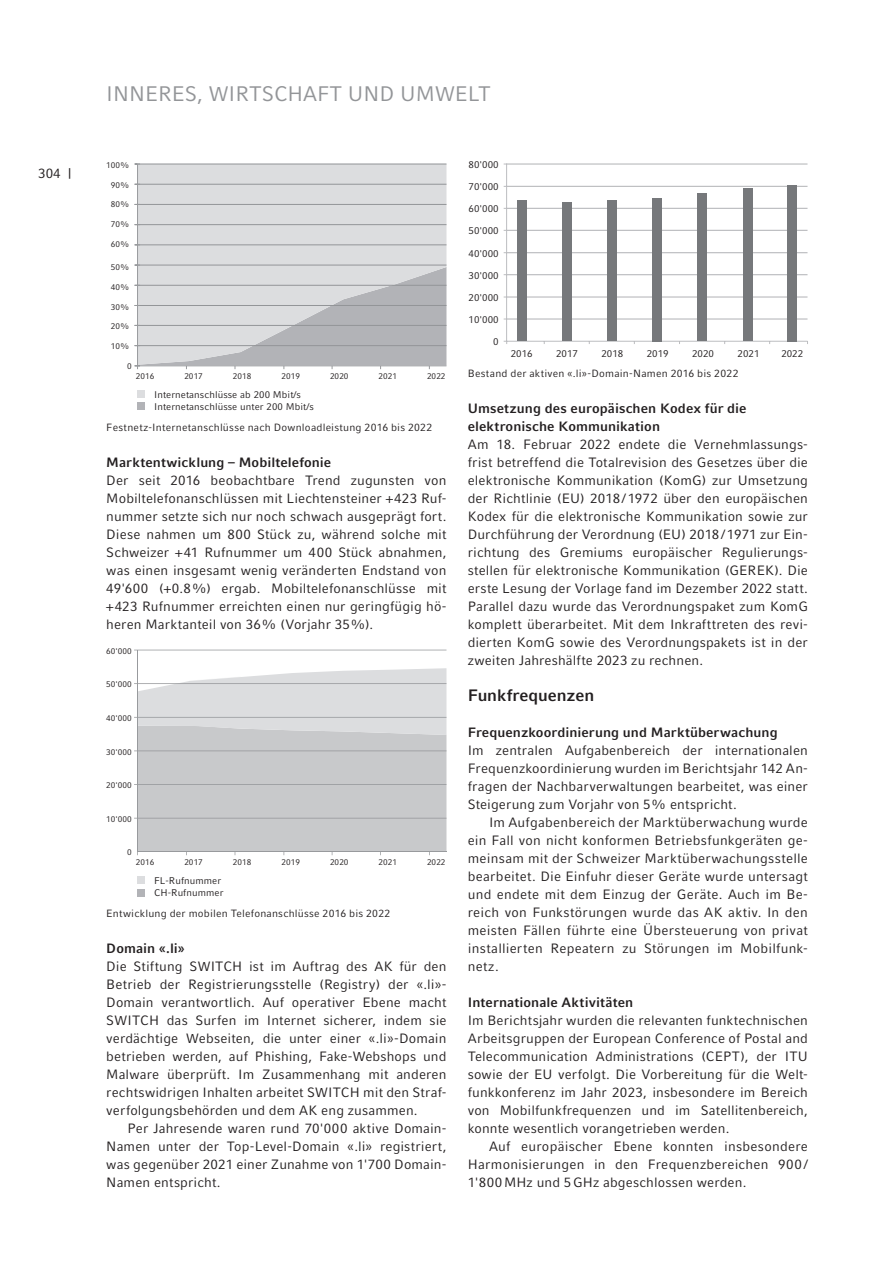
<style>
.page{position:relative;width:893px;height:1263px;background:#fff}
.page>*{position:absolute;margin:0;border:0;box-sizing:border-box;transform-origin:0 0}
.t1{font:21px "Compatil Fact LT Pro";color:#939598}
.t2{font:700 16.5px "Compatil Fact LT Pro";letter-spacing:-.005em;color:#231f20}
.t3{font:13.5px/18px "Compatil Fact LT Pro";letter-spacing:.01em;color:#231f20;text-align:justify}
.t4{font:700 13.5px/18px "Compatil Fact LT Pro";letter-spacing:.005em;color:#231f20}
.t5{font:10.5px "Compatil Fact LT Pro";letter-spacing:.02em;color:#231f20}
.t6{font:9.9px "Compatil Fact LT Com";color:#231f20}
.t7{font:9.75px/12.3px "Compatil Fact LT Com";letter-spacing:.01em;color:#231f20}
.t8{font:8.25px "Compatil Fact LT Com";color:#231f20}
</style>
<div class="page">
<div style="left:138px;top:165px;width:308px;height:100px;background:#dcdddf"></div>
<hr style="left:138px;top:244px;width:308px;height:1px;background:#939598">
<hr style="left:138px;top:224px;width:308px;height:1px;background:#939598">
<hr style="left:138px;top:204px;width:308px;height:1px;background:#939598">
<hr style="left:138px;top:184px;width:308px;height:1px;background:#939598">
<hr style="left:138px;top:164px;width:308px;height:1px;background:#939598">
<hr style="left:137px;top:164px;width:1px;height:202px;background:#989a9d">
<svg style="left:134px;top:265px;width:312px;height:104px"></svg>
<div style="left:138px;top:390px;width:7px;height:8px;background:#dcdddf"></div>
<div style="left:138px;top:403px;width:7px;height:7px;background:#b2b3b7"></div>
<hr style="left:134px;top:650px;width:312px;height:1px;background:#939598">
<hr style="left:134px;top:683px;width:312px;height:1px;background:#939598">
<hr style="left:134px;top:717px;width:312px;height:1px;background:#939598">
<hr style="left:134px;top:750px;width:312px;height:1px;background:#939598">
<hr style="left:134px;top:784px;width:312px;height:1px;background:#939598">
<hr style="left:134px;top:818px;width:312px;height:1px;background:#939598">
<hr style="left:137px;top:650px;width:1px;height:202px;background:#989a9d">
<svg style="left:137px;top:668px;width:309px;height:187px"></svg>
<div style="left:138px;top:876px;width:7px;height:8px;background:#dcdddf"></div>
<div style="left:138px;top:889px;width:7px;height:7px;background:#b2b3b7"></div>
<hr style="left:507px;top:318px;width:300px;height:2px;background:#bcbdc0">
<hr style="left:507px;top:296px;width:300px;height:2px;background:#bcbdc0">
<hr style="left:507px;top:274px;width:300px;height:1px;background:#bcbdc0">
<hr style="left:507px;top:252px;width:300px;height:1px;background:#bcbdc0">
<hr style="left:507px;top:230px;width:300px;height:1px;background:#bcbdc0">
<hr style="left:507px;top:208px;width:300px;height:1px;background:#bcbdc0">
<hr style="left:507px;top:186px;width:300px;height:1px;background:#bcbdc0">
<hr style="left:507px;top:163px;width:300px;height:2px;background:#bcbdc0">
<svg style="left:507px;top:163px;width:1px;height:178px"></svg>
<hr style="left:506px;top:163px;width:1px;height:178px;background:#bcbdc0">
<hr style="left:507px;top:341px;width:300px;height:1px;background:#bcbdc0">
<div style="left:653px;top:198px;width:9px;height:143px;background:#76787b"></div>
<div style="left:562px;top:202px;width:10px;height:139px;background:#76787b"></div>
<div style="left:517px;top:201px;width:10px;height:140px;background:#76787b"></div>
<div style="left:788px;top:185px;width:9px;height:156px;background:#76787b"></div>
<div style="left:743px;top:188px;width:9px;height:153px;background:#76787b"></div>
<div style="left:698px;top:193px;width:9px;height:148px;background:#76787b"></div>
<div style="left:607px;top:200px;width:10px;height:141px;background:#76787b"></div>
<p class="t3" style="left:38px;top:165px;width:35px">304 |</p>
<h1 class="t1" style="left:106px;top:81px;width:386px">INNERES, WIRTSCHAFT UND UMWELT</h1>
<p class="t8" style="left:106px;top:160px;width:25px">100%</p>
<p class="t8" style="left:111px;top:180px;width:20px">90%</p>
<p class="t8" style="left:111px;top:200px;width:20px">80%</p>
<p class="t8" style="left:111px;top:220px;width:20px">70%</p>
<p class="t8" style="left:111px;top:240px;width:20px">60%</p>
<p class="t8" style="left:111px;top:262px;width:20px">50%</p>
<p class="t8" style="left:111px;top:282px;width:20px">40%</p>
<p class="t8" style="left:111px;top:302px;width:20px">30%</p>
<p class="t8" style="left:111px;top:322px;width:20px">20%</p>
<p class="t8" style="left:111px;top:342px;width:20px">10%</p>
<p class="t8" style="left:127px;top:362px;width:6px">0</p>
<p class="t8" style="left:136px;top:372px;width:20px">2016</p>
<p class="t8" style="left:184px;top:372px;width:20px">2017</p>
<p class="t8" style="left:233px;top:372px;width:20px">2018</p>
<p class="t8" style="left:281px;top:372px;width:20px">2019</p>
<p class="t8" style="left:330px;top:372px;width:20px">2020</p>
<p class="t8" style="left:379px;top:372px;width:20px">2021</p>
<p class="t8" style="left:427px;top:372px;width:20px">2022</p>
<p class="t7" style="left:154px;top:388px;width:161px">Internetanschlüsse ab 200 Mbit/s<br>Internetanschlüsse unter 200 Mbit/s</p>
<p class="t5" style="left:106px;top:421px;width:328px">Festnetz-Internetanschlüsse nach Downloadleistung 2016 bis 2022</p>
<p class="t4" style="left:106px;top:453px;width:226px">Marktentwicklung – Mobiltelefonie</p>
<p class="t3" style="left:106px;top:471px;width:342px">Der seit 2016 beobachtbare Trend zugunsten von Mobiltelefonanschlüssen mit Liechtensteiner +423 Ruf&shy;nummer setzte sich nur noch schwach ausgeprägt fort.<br>Diese nahmen um 800 Stück zu, während solche mit Schweizer +41 Rufnummer um 400 Stück abnahmen, was einen insgesamt wenig veränderten Endstand von 49'600 (+0.8%) ergab. Mobiltelefonanschlüsse mit +423 Rufnummer erreichten einen nur geringfügig hö&shy;heren Marktanteil von 36% (Vorjahr 35%).</p>
<p class="t8" style="left:106px;top:646px;width:27px">60'000</p>
<p class="t8" style="left:106px;top:680px;width:27px">50'000</p>
<p class="t8" style="left:106px;top:713px;width:27px">40'000</p>
<p class="t8" style="left:106px;top:747px;width:27px">30'000</p>
<p class="t8" style="left:106px;top:780px;width:27px">20'000</p>
<p class="t8" style="left:106px;top:814px;width:27px">10'000</p>
<p class="t8" style="left:127px;top:848px;width:6px">0</p>
<p class="t8" style="left:136px;top:858px;width:20px">2016</p>
<p class="t8" style="left:184px;top:858px;width:20px">2017</p>
<p class="t8" style="left:233px;top:858px;width:20px">2018</p>
<p class="t8" style="left:281px;top:858px;width:20px">2019</p>
<p class="t8" style="left:330px;top:858px;width:20px">2020</p>
<p class="t8" style="left:379px;top:858px;width:20px">2021</p>
<p class="t8" style="left:427px;top:858px;width:20px">2022</p>
<p class="t7" style="left:154px;top:874px;width:71px">FL-Rufnummer<br>CH-Rufnummer</p>
<p class="t5" style="left:106px;top:907px;width:286px">Entwicklung der mobilen Telefonanschlüsse 2016 bis 2022</p>
<p class="t4" style="left:106px;top:939px;width:80px">Domain «.li»</p>
<p class="t3" style="left:106px;top:957px;width:342px">Die Stiftung SWITCH ist im Auftrag des AK für den Betrieb der Registrierungsstelle (Registry) der «.li»- Domain verantwortlich. Auf operativer Ebene macht SWITCH das Surfen im Internet sicherer, indem sie verdächtige Webseiten, die unter einer «.li»-Domain betrieben werden, auf Phishing, Fake-Webshops und Malware überprüft. Im Zusammenhang mit anderen rechtswidrigen Inhalten arbeitet SWITCH mit den Straf&shy;verfolgungsbehörden und dem AK eng zusammen.</p>
<p class="t3" style="left:106px;top:1119px;width:342px;text-indent:21px">Per Jahresende waren rund 70'000 aktive Domain-Namen unter der Top-Level-Domain «.li» registriert, was gegenüber 2021 einer Zunahme von 1'700 Domain-Namen entspricht.</p>
<p class="t6" style="left:468px;top:159px;width:32px">80'000</p>
<p class="t6" style="left:468px;top:181px;width:32px">70'000</p>
<p class="t6" style="left:468px;top:203px;width:32px">60'000</p>
<p class="t6" style="left:468px;top:225px;width:32px">50'000</p>
<p class="t6" style="left:468px;top:247px;width:32px">40'000</p>
<p class="t6" style="left:468px;top:270px;width:32px">30'000</p>
<p class="t6" style="left:468px;top:292px;width:32px">20'000</p>
<p class="t6" style="left:468px;top:314px;width:32px">10'000</p>
<p class="t6" style="left:493px;top:336px;width:7px">0</p>
<p class="t6" style="left:511px;top:348px;width:23px">2016</p>
<p class="t6" style="left:556px;top:348px;width:23px">2017</p>
<p class="t6" style="left:601px;top:348px;width:23px">2018</p>
<p class="t6" style="left:647px;top:348px;width:23px">2019</p>
<p class="t6" style="left:692px;top:348px;width:23px">2020</p>
<p class="t6" style="left:737px;top:348px;width:23px">2021</p>
<p class="t5" style="left:468px;top:367px;width:272px">Bestand der aktiven «.li»-Domain-Namen 2016 bis 2022</p>
<p class="t4" style="left:468px;top:399px;width:280px">Umsetzung des europäischen Kodex für die elektronische Kommunikation</p>
<p class="t3" style="left:468px;top:435px;width:342px">Am 18. Februar 2022 endete die Vernehmlassungs&shy;frist betreffend die Totalrevision des Gesetzes über die elektronische Kommunikation (KomG) zur Umsetzung der Richtlinie (EU) 2018/1972 über den europäischen Kodex für die elektronische Kommunikation sowie zur Durchführung der Verordnung (EU) 2018/1971 zur Ein&shy;richtung des Gremiums europäischer Regulierungs&shy;stellen für elektronische Kommunikation (GEREK). Die erste Lesung der Vorlage fand im Dezember 2022 statt.<br>Parallel dazu wurde das Verordnungspaket zum KomG komplett überarbeitet. Mit dem Inkrafttreten des revi&shy;dierten KomG sowie des Verordnungspakets ist in der zweiten Jahreshälfte 2023 zu rechnen.</p>
<p class="t2" style="left:468px;top:685px;width:128px">Funkfrequenzen</p>
<p class="t4" style="left:468px;top:723px;width:311px">Frequenzkoordinierung und Marktüberwachung</p>
<p class="t3" style="left:468px;top:741px;width:342px">Im zentralen Aufgabenbereich der internationalen Frequenzkoordinierung wurden im Berichtsjahr 142 An&shy;fragen der Nachbarverwaltungen bearbeitet, was einer Steigerung zum Vorjahr von 5% entspricht.</p>
<p class="t3" style="left:468px;top:813px;width:342px;text-indent:21px">Im Aufgabenbereich der Marktüberwachung wurde ein Fall von nicht konformen Betriebsfunkgeräten ge&shy;meinsam mit der Schweizer Marktüberwachungsstelle bearbeitet. Die Einfuhr dieser Geräte wurde untersagt und endete mit dem Einzug der Geräte. Auch im Be&shy;reich von Funkstörungen wurde das AK aktiv. In den meisten Fällen führte eine Übersteuerung von privat installierten Repeatern zu Störungen im Mobilfunk&shy;netz.</p>
<p class="t4" style="left:468px;top:993px;width:167px">Internationale Aktivitäten</p>
<p class="t3" style="left:468px;top:1011px;width:342px">Im Berichtsjahr wurden die relevanten funktechnischen Arbeitsgruppen der European Conference of Postal and Telecommunication Administrations (CEPT), der ITU sowie der EU verfolgt. Die Vorbereitung für die Welt&shy;funkkonferenz im Jahr 2023, insbesondere im Bereich von Mobilfunkfrequenzen und im Satellitenbereich, konnte wesentlich vorangetrieben werden.</p>
<p class="t3" style="left:468px;top:1137px;width:342px;text-indent:21px">Auf europäischer Ebene konnten insbesondere Harmonisierungen in den Frequenzbereichen 900 / 1'800MHz und 5GHz abgeschlossen werden.</p>
<p class="t6" style="left:781px;top:348px;width:23px">2022</p>
</div>
